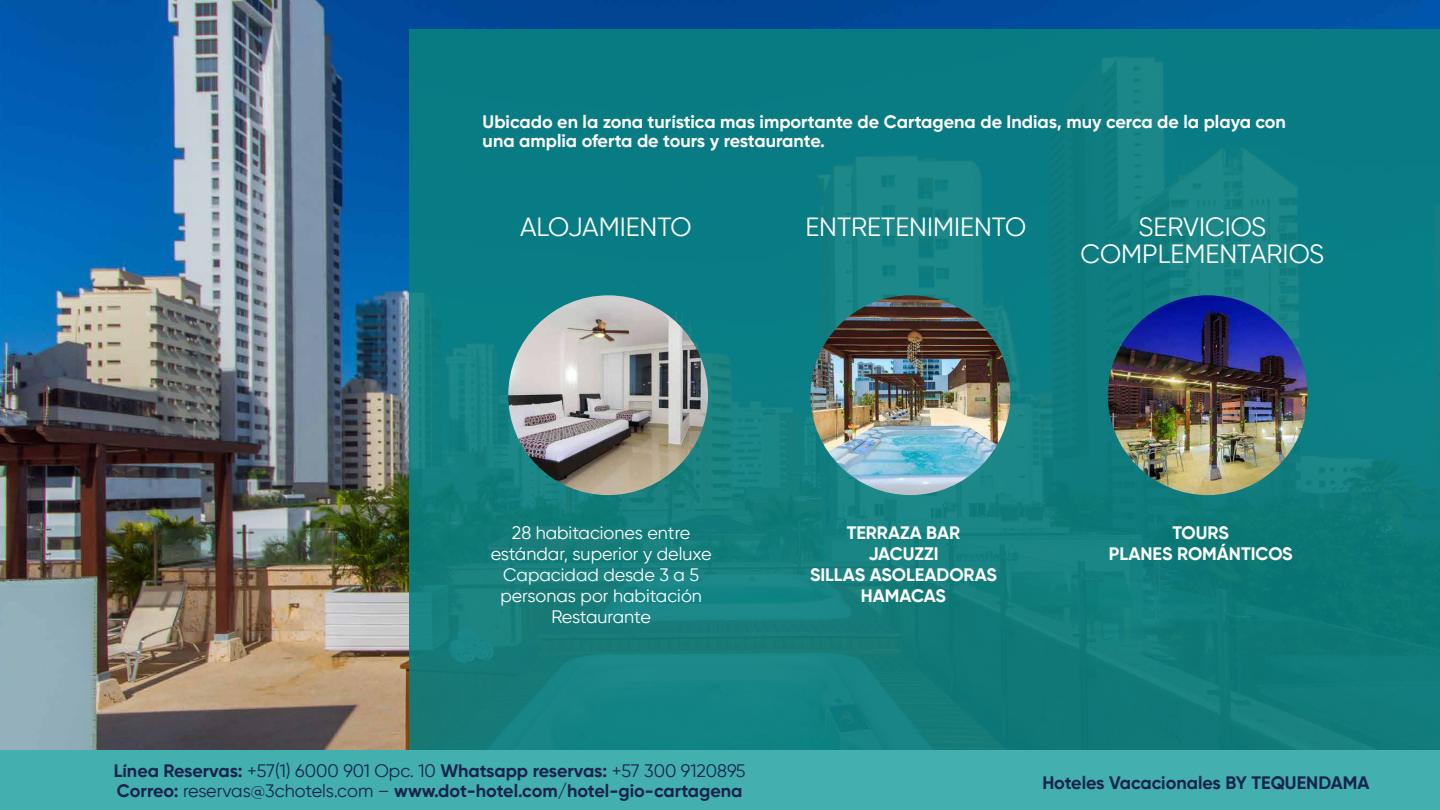
<style>
.page{position:relative;width:1440px;height:810px;background:#fff}
.page>*{position:absolute;margin:0;border:0;box-sizing:border-box;transform-origin:0 0}
.t1{font:26.25px/27px "Gilroy";color:#fff;text-align:center}
.t2{font:700 18px/21px "Gilroy";color:#fff;text-align:center}
.t3{font:700 18px/19.5px "Gilroy";color:#18244f}
.t4{font:18px/21px "Gilroy";color:#fff;text-align:center}
.s1{font-weight:400}
</style>
<div class="page">
<img style="left:0;top:0;width:1440px;height:750px">
<div style="left:410px;top:29px;width:1030px;height:752px;background:linear-gradient(to right,#117f81,#0e7d7f)"></div>
<img style="left:508px;top:295px;width:200px;height:200px;border-radius:100px">
<div style="left:0;top:750px;width:1440px;height:60px;background:#44afaf"></div>
<img style="left:811px;top:295px;width:199px;height:200px;border-radius:100px">
<img style="left:1108px;top:295px;width:200px;height:200px;border-radius:100px">
<p class="t2" style="left:483px;top:112px;width:805px;line-height:19.5px;text-align:left">Ubicado en la zona turística mas importante de Cartagena de Indias, muy cerca de la playa con una amplia oferta de tours y restaurante.</p>
<h1 class="t1" style="left:520px;top:213px;width:173px">ALOJAMIENTO</h1>
<h1 class="t1" style="left:805px;top:213px;width:222px">ENTRETENIMIENTO</h1>
<h1 class="t1" style="left:1081px;top:213px;width:245px">SERVICIOS<br>COMPLEMENTARIOS</h1>
<p class="t4" style="left:491px;top:522px;width:222px">28 habitaciones entre estándar, superior y deluxe<br>Capacidad desde 3 a 5 personas por habitación<br>Restaurante</p>
<p class="t3" style="left:114px;top:761px;width:633px">Línea Reservas: <span class="s1">+57(1) 6000 901 Opc. 10</span> Whatsapp reservas: <span class="s1">+57 300 9120895<br></span>Correo: <span class="s1">reservas@3chotels.com –</span> www.dot-hotel.com/hotel-gio-cartagena</p>
<p class="t2" style="left:810px;top:522px;width:188px">TERRAZA BAR<br>JACUZZI<br>SILLAS ASOLEADORAS<br>HAMACAS</p>
<p class="t2" style="left:1109px;top:522px;width:185px">TOURS<br>PLANES ROMÁNTICOS</p>
<p class="t3" style="left:1042px;top:773px;width:329px">Hoteles Vacacionales BY TEQUENDAMA</p>
</div>
